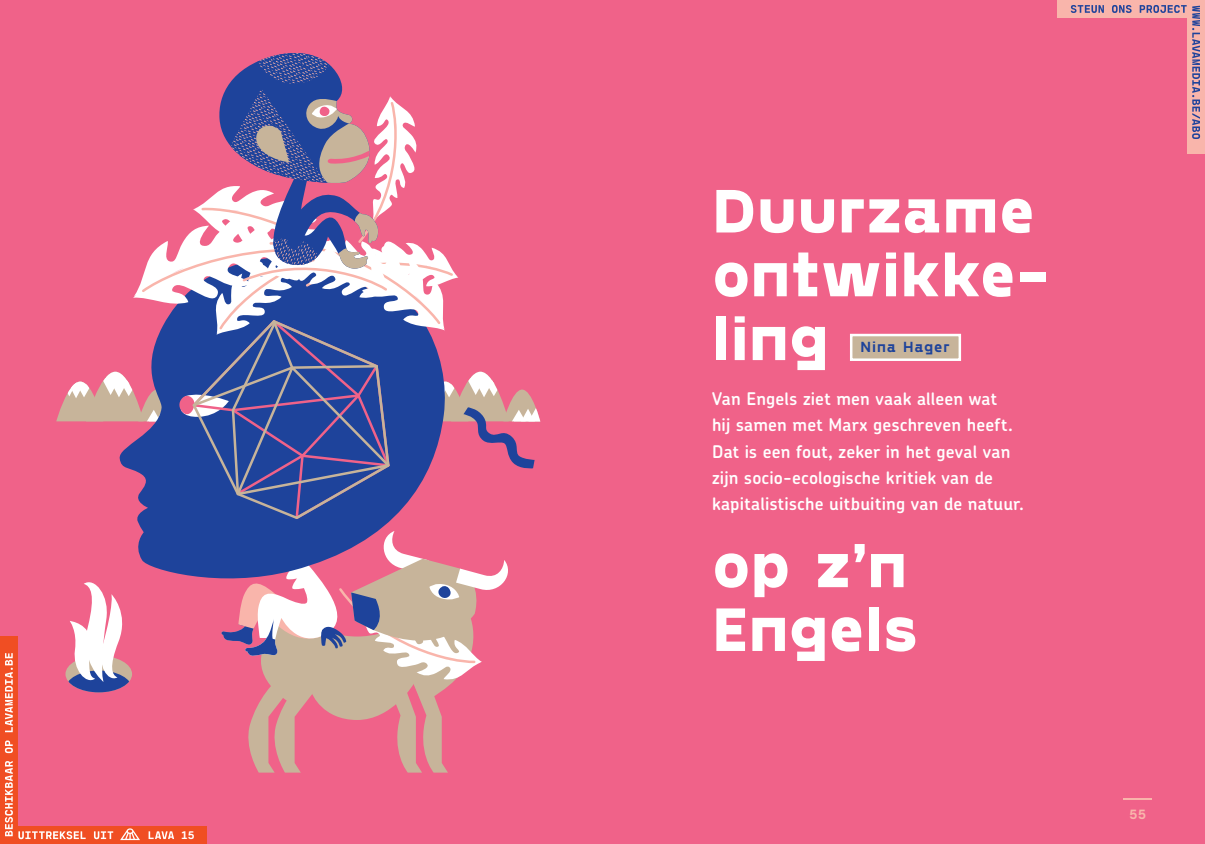
<style>
.page{position:relative;width:1205px;height:844px;background:#fff}
.page>*{position:absolute;margin:0;border:0;box-sizing:border-box;transform-origin:0 0}
.t1{font:800 62.5px/63.8px "Gosha Sans";letter-spacing:-.01em;color:#fff}
.t2{font:600 17.5px/26.2px "Chevin Pro";letter-spacing:.01em;color:#fff}
.t3{font:700 15px "Gosha Sans";letter-spacing:.055em;color:#1e439b}
.t4{font:700 13.75px "Gosha Sans";color:#f9b5ab}
.t5{font:800 11px "Cartograph Mono CF";color:#fff}
</style>
<div class="page">
<div style="left:0;top:0;width:1205px;height:843px;background:#f06289"></div>
<svg style="left:138px;top:522px;width:251px;height:57px;background:#314599"></svg>
<svg style="left:220px;top:531px;width:288px;height:241px"></svg>
<svg style="left:56px;top:53px;width:484px;height:469px"></svg>
<div style="left:852px;top:335px;width:108px;height:24px;background:#c7b49a"></div>
<div style="left:850px;top:334px;width:111px;height:27px;border:2px solid #fff"></div>
<svg style="left:1123px;top:798px;width:29px;height:1px"></svg>
<div style="left:1057px;top:0;width:148px;height:18px;background:#f9b5ab"></div>
<div style="left:1187px;top:0;width:18px;height:154px;background:#f9b5ab"></div>
<div style="left:0;top:826px;width:207px;height:17px;background:#f04e23"></div>
<div style="left:0;top:636px;width:18px;height:207px;background:#f04e23"></div>
<svg style="left:5px;top:576px;width:169px;height:263px"></svg>
<svg style="left:1071px;top:5px;width:115px;height:8px"></svg>
<svg style="left:1192px;top:6px;width:8px;height:133px"></svg>
<p class="t5" style="left:181px;top:828px;width:15px">15</p>
<h1 class="t1" style="left:712px;top:175px;width:339px">Duurzame ontwikke&shy;ling</h1>
<p class="t2" style="left:712px;top:385px;width:313px">Van Engels ziet men vaak alleen wat<br>hij samen met Marx geschreven heeft.<br>Dat is een fout, zeker in het geval van zijn socio-ecologische kritiek van de kapitalistische uitbuiting van de natuur.</p>
<h1 class="t1" style="left:712px;top:529px;width:208px">op z’n<br>Engels</h1>
<p class="t3" style="left:860px;top:336px;width:91px">Nina Hager</p>
<p class="t4" style="left:1129px;top:804px;width:19px">55</p>
</div>
